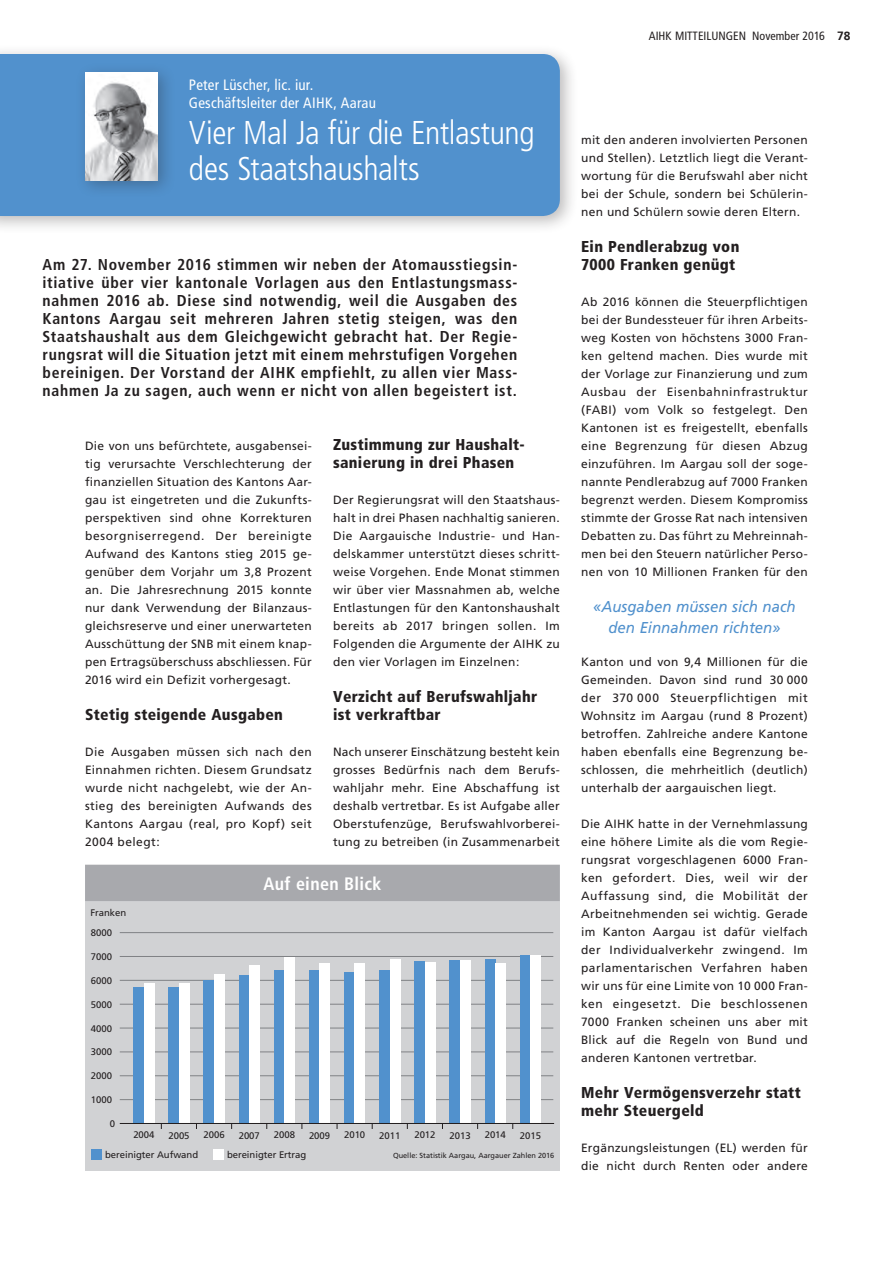
<style>
.page{position:relative;width:893px;height:1263px;background:#fff}
.page>*{position:absolute;margin:0;border:0;box-sizing:border-box;transform-origin:0 0}
.haupttitel{font:300 condensed 33px/36px "Frutiger";letter-spacing:-.01em;color:#fff}
.haupttitel_grau{font:700 condensed 18px "Frutiger";letter-spacing:.02em;color:#fff}
.lead__Abstand_nach{font:700 condensed 15.75px/18px "Frutiger";letter-spacing:.045em;color:#231f20;text-align:justify}
.zwischentitel{font:900 condensed 15.75px/18px "Frutiger";letter-spacing:.02em;color:#231f20}
.störer{font:italic 15.75px/21px "Frutiger";color:#5191cd;text-align:center;scale:.95 1}
.autor{font:condensed 15px/18px "Frutiger";letter-spacing:.015em;color:#fff}
.fliesstext{font:12px/18px "Frutiger";letter-spacing:.025em;color:#231f20;text-align:justify}
.teaser{font:condensed 12px "Frutiger";color:#231f20}
.t1{font:9.6px "Frutiger";letter-spacing:-.005em;color:#231f20}
.t2{font:7.35px "Frutiger";color:#231f20}
.s1{font-family:"Frutiger LT45";font-weight:300;font-stretch:normal}
</style>
<div class="page">
<div style="left:0;top:44px;width:578px;height:191px;background:#231f20;opacity:.3"></div>
<div style="left:0;top:54px;width:560px;height:162px;background:#5191cd"></div>
<div style="left:85px;top:901px;width:475px;height:269px;background:#d1d2d4"></div>
<div style="left:91px;top:1149px;width:11px;height:11px;background:#5191cd"></div>
<div style="left:213px;top:1149px;width:11px;height:11px;background:#fff"></div>
<hr style="left:120px;top:932px;width:433px;height:1px;background:#808285">
<hr style="left:120px;top:956px;width:433px;height:1px;background:#808285">
<hr style="left:120px;top:980px;width:433px;height:1px;background:#808285">
<hr style="left:120px;top:1004px;width:433px;height:1px;background:#808285">
<hr style="left:120px;top:1028px;width:433px;height:1px;background:#808285">
<hr style="left:120px;top:1051px;width:433px;height:1px;background:#808285">
<hr style="left:120px;top:1075px;width:433px;height:1px;background:#808285">
<hr style="left:120px;top:1099px;width:433px;height:1px;background:#808285">
<div style="left:133px;top:987px;width:11px;height:136px;background:#5191cd"></div>
<div style="left:144px;top:983px;width:10px;height:140px;background:#fff"></div>
<div style="left:169px;top:987px;width:10px;height:136px;background:#5191cd"></div>
<div style="left:179px;top:983px;width:10px;height:140px;background:#fff"></div>
<div style="left:239px;top:975px;width:10px;height:148px;background:#5191cd"></div>
<div style="left:249px;top:965px;width:11px;height:158px;background:#fff"></div>
<div style="left:274px;top:970px;width:10px;height:153px;background:#5191cd"></div>
<div style="left:284px;top:957px;width:11px;height:166px;background:#fff"></div>
<div style="left:309px;top:970px;width:11px;height:153px;background:#5191cd"></div>
<div style="left:320px;top:963px;width:10px;height:160px;background:#fff"></div>
<div style="left:344px;top:972px;width:11px;height:151px;background:#5191cd"></div>
<div style="left:355px;top:963px;width:10px;height:160px;background:#fff"></div>
<div style="left:379px;top:970px;width:11px;height:153px;background:#5191cd"></div>
<div style="left:390px;top:959px;width:10px;height:164px;background:#fff"></div>
<div style="left:415px;top:961px;width:10px;height:162px;background:#5191cd"></div>
<div style="left:425px;top:962px;width:10px;height:161px;background:#fff"></div>
<div style="left:450px;top:960px;width:10px;height:163px;background:#5191cd"></div>
<div style="left:460px;top:960px;width:11px;height:163px;background:#fff"></div>
<div style="left:485px;top:959px;width:10px;height:164px;background:#5191cd"></div>
<div style="left:495px;top:963px;width:11px;height:160px;background:#fff"></div>
<div style="left:520px;top:955px;width:10px;height:168px;background:#5191cd"></div>
<div style="left:530px;top:955px;width:11px;height:168px;background:#fff"></div>
<div style="left:204px;top:980px;width:10px;height:143px;background:#5191cd"></div>
<div style="left:214px;top:974px;width:11px;height:149px;background:#fff"></div>
<hr style="left:120px;top:1123px;width:434px;height:1px;background:#231f20">
<div style="left:75px;top:62px;width:101px;height:137px;background:#231f20;opacity:.3"></div>
<img style="left:85px;top:74px;width:73px;height:106px">
<div style="left:85px;top:865px;width:475px;height:36px;background:#a8a9ad"></div>
<p class="autor" style="left:189px;top:76px;width:188px">Peter Lüscher, lic. iur.<br>Geschäftsleiter der AIHK, Aarau</p>
<p class="haupttitel" style="left:189px;top:115px;width:347px">Vier Mal Ja für die Entlastung des Staatshaushalts</p>
<p class="lead__Abstand_nach" style="left:43px;top:256px;width:476px">Am 27. November 2016 stimmen wir neben der Atomausstiegsin&shy;itiative über vier kantonale Vorlagen aus den Entlastungsmass&shy;nahmen 2016 ab. Diese sind notwendig, weil die Ausgaben des Kantons Aargau seit mehreren Jahren stetig steigen, was den Staatshaushalt aus dem Gleichgewicht gebracht hat. Der Regie&shy;rungsrat will die Situation jetzt mit einem mehrstufigen Vorgehen bereinigen. Der Vorstand der AIHK empfiehlt, zu allen vier Mass&shy;nahmen Ja zu sagen, auch wenn er nicht von allen begeistert ist.</p>
<p class="fliesstext" style="left:85px;top:437px;width:228px">Die von uns befürchtete, ausgabensei&shy;tig verursachte Verschlechterung der finanziellen Situation des Kantons Aar&shy;gau ist eingetreten und die Zukunfts&shy;perspektiven sind ohne Korrekturen besorgniserregend. Der bereinigte Aufwand des Kantons stieg 2015 ge&shy;genüber dem Vorjahr um 3,8 Prozent an. Die Jahresrechnung 2015 konnte nur dank Verwendung der Bilanzaus&shy;gleichsreserve und einer unerwarteten Ausschüttung der SNB mit einem knap&shy;pen Ertragsüberschuss abschliessen. Für 2016 wird ein Defizit vorhergesagt.</p>
<p class="zwischentitel" style="left:85px;top:705px;width:200px">Stetig steigende Ausgaben</p>
<p class="fliesstext" style="left:85px;top:743px;width:228px">Die Ausgaben müssen sich nach den Einnahmen richten. Diesem Grundsatz wurde nicht nachgelebt, wie der An&shy;stieg des bereinigten Aufwands des Kantons Aargau (real, pro Kopf) seit 2004 belegt:</p>
<p class="zwischentitel" style="left:333px;top:435px;width:193px">Zustimmung zur Haushalt&shy;sanierung in drei Phasen</p>
<p class="fliesstext" style="left:333px;top:491px;width:228px">Der Regierungsrat will den Staatshaus&shy;halt in drei Phasen nachhaltig sanieren.<br>Die Aargauische Industrie- und Han&shy;delskammer unterstützt dieses schritt&shy;weise Vorgehen. Ende Monat stimmen wir über vier Massnahmen ab, welche Entlastungen für den Kantonshaushalt bereits ab 2017 bringen sollen. Im Folgenden die Argumente der AIHK zu den vier Vorlagen im Einzelnen:</p>
<p class="zwischentitel" style="left:333px;top:687px;width:206px">Verzicht auf Berufswahljahr ist verkraftbar</p>
<p class="fliesstext" style="left:333px;top:743px;width:228px">Nach unserer Einschätzung besteht kein grosses Bedürfnis nach dem Berufs&shy;wahljahr mehr. Eine Abschaffung ist deshalb vertretbar. Es ist Aufgabe aller Oberstufenzüge, Berufswahlvorberei&shy;tung zu betreiben (in Zusammenarbeit</p>
<p class="t1" style="left:91px;top:907px;width:37px">Franken</p>
<p class="t1" style="left:91px;top:951px;width:23px">7000</p>
<p class="t1" style="left:91px;top:975px;width:23px">6000</p>
<p class="t1" style="left:91px;top:999px;width:23px">5000</p>
<p class="t1" style="left:91px;top:1022px;width:23px">4000</p>
<p class="t1" style="left:91px;top:1046px;width:23px">3000</p>
<p class="t1" style="left:91px;top:1070px;width:23px">2000</p>
<p class="t1" style="left:91px;top:1094px;width:23px">1000</p>
<p class="t1" style="left:91px;top:927px;width:23px">8000</p>
<p class="t1" style="left:110px;top:1118px;width:7px">0</p>
<p class="haupttitel_grau" style="left:263px;top:873px;width:120px">Auf einen Blick</p>
<p class="t1" style="left:133px;top:1129px;width:23px">2004</p>
<p class="t1" style="left:168px;top:1130px;width:23px">2005</p>
<p class="t1" style="left:204px;top:1129px;width:23px">2006</p>
<p class="t1" style="left:239px;top:1130px;width:23px">2007</p>
<p class="t1" style="left:274px;top:1129px;width:23px">2008</p>
<p class="t1" style="left:309px;top:1130px;width:23px">2009</p>
<p class="t1" style="left:344px;top:1129px;width:23px">2010</p>
<p class="t1" style="left:379px;top:1130px;width:23px">2011</p>
<p class="t1" style="left:414px;top:1129px;width:23px">2012</p>
<p class="t1" style="left:450px;top:1130px;width:23px">2013</p>
<p class="t1" style="left:485px;top:1129px;width:23px">2014</p>
<p class="t1" style="left:520px;top:1130px;width:23px">2015</p>
<p class="t1" style="left:105px;top:1149px;width:95px">bereinigter Aufwand</p>
<p class="t1" style="left:227px;top:1149px;width:81px">bereinigter Ertrag</p>
<p class="t2" style="left:393px;top:1151px;width:163px">Quelle: Statistik Aargau, Aargauer Zahlen 2016</p>
<p class="teaser" style="left:649px;top:29px;width:203px">AIHK MITTEILUNGEN November 2016 <span class="s1">78</span></p>
<p class="fliesstext" style="left:581px;top:131px;width:228px">mit den anderen involvierten Personen und Stellen). Letztlich liegt die Verant&shy;wortung für die Berufswahl aber nicht bei der Schule, sondern bei Schülerin&shy;nen und Schülern sowie deren Eltern.</p>
<p class="zwischentitel" style="left:581px;top:237px;width:160px">Ein Pendlerabzug von<br>7000 Franken genügt</p>
<p class="fliesstext" style="left:581px;top:293px;width:228px">Ab 2016 können die Steuerpflichtigen bei der Bundessteuer für ihren Arbeits&shy;weg Kosten von höchstens 3000 Fran&shy;ken geltend machen. Dies wurde mit der Vorlage zur Finanzierung und zum Ausbau der Eisenbahninfrastruktur (FABI) vom Volk so festgelegt. Den Kantonen ist es freigestellt, ebenfalls eine Begrenzung für diesen Abzug einzuführen. Im Aargau soll der soge&shy;nannte Pendlerabzug auf 7000 Franken begrenzt werden. Diesem Kompromiss stimmte der Grosse Rat nach intensiven Debatten zu. Das führt zu Mehreinnah&shy;men bei den Steuern natürlicher Perso&shy;nen von 10 Millionen Franken für den</p>
<p class="störer" style="left:593px;top:596px;width:215px">«Ausgaben müssen sich nach den Einnahmen richten»</p>
<p class="fliesstext" style="left:581px;top:653px;width:228px">Kanton und von 9,4 Millionen für die Gemeinden. Davon sind rund 30 000 der 370 000 Steuerpflichtigen mit Wohnsitz im Aargau (rund 8 Prozent) betroffen. Zahlreiche andere Kantone haben ebenfalls eine Begrenzung be&shy;schlossen, die mehrheitlich (deutlich) unterhalb der aargauischen liegt.</p>
<p class="fliesstext" style="left:581px;top:815px;width:228px">Die AIHK hatte in der Vernehmlassung eine höhere Limite als die vom Regie&shy;rungsrat vorgeschlagenen 6000 Fran&shy;ken gefordert. Dies, weil wir der Auffassung sind, die Mobilität der Arbeitnehmenden sei wichtig. Gerade im Kanton Aargau ist dafür vielfach der Individualverkehr zwingend. Im parlamentarischen Verfahren haben wir uns für eine Limite von 10 000 Fran&shy;ken eingesetzt. Die beschlossenen 7000 Franken scheinen uns aber mit Blick auf die Regeln von Bund und anderen Kantonen vertretbar.</p>
<p class="zwischentitel" style="left:581px;top:1083px;width:221px">Mehr Vermögensverzehr statt mehr Steuergeld</p>
<p class="fliesstext" style="left:581px;top:1139px;width:228px">Ergänzungsleistungen (EL) werden für die nicht durch Renten oder andere</p>
</div>
